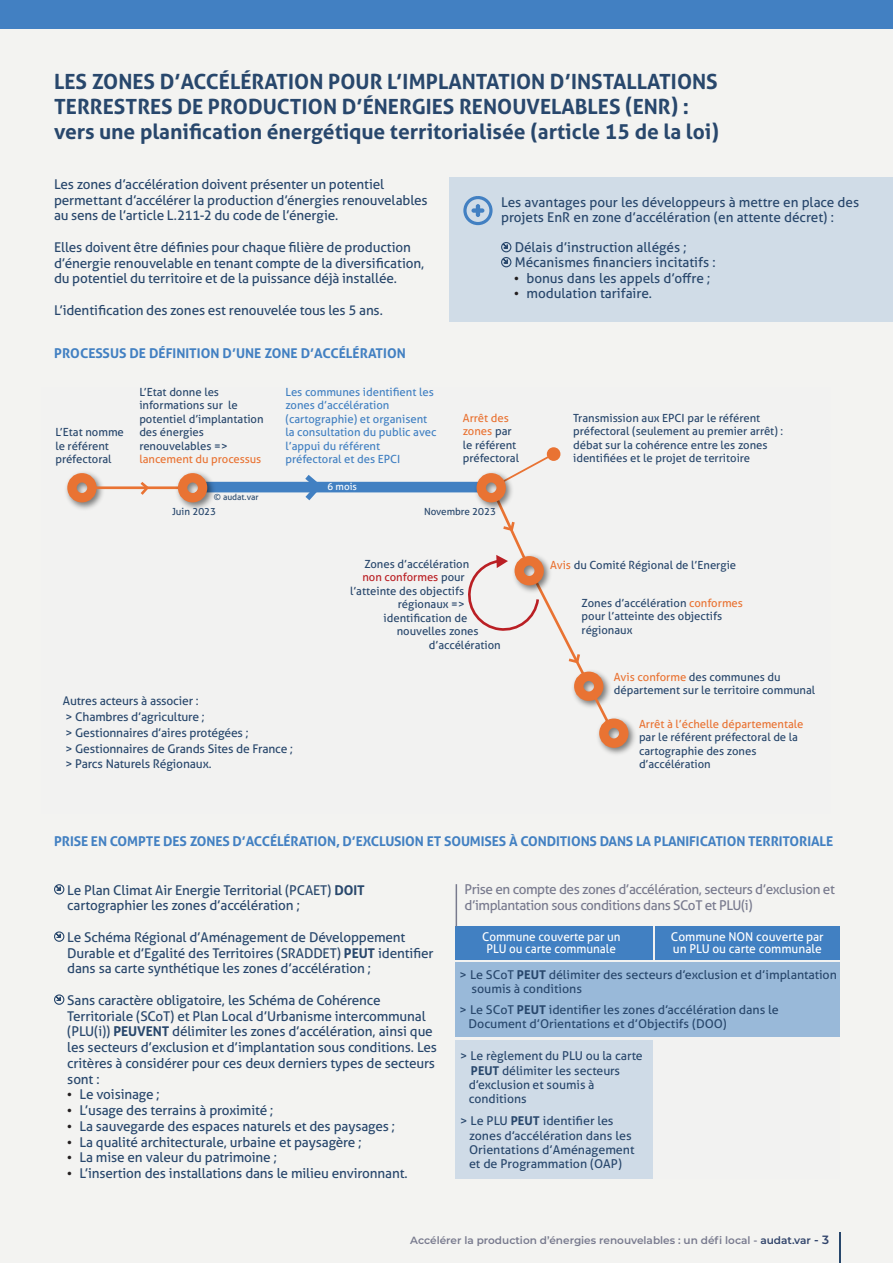
<style>
.page{position:relative;width:893px;height:1263px;background:#fff}
.page>*{position:absolute;margin:0;border:0;box-sizing:border-box;transform-origin:0 0}
.Texte_titres{font:700 21px/25.2px "Aller";color:#28476c}
._2_-_Liste_positif{font:13.5px/15.8px "Aller";letter-spacing:-.01em;color:#28476c}
._2_-_Liste_positif-2{font:700 13.5px "Aller";letter-spacing:-.01em;color:#4280c2}
._2_-_Liste_positif-3{font:13.5px/15.8px "Aller";letter-spacing:-.03em;color:#787a8e}
.t1{font:12.15px/14.4px "Aller";color:#28476c}
.t2{font:12.15px/12.1px "Aller";color:#fff}
.t3{font:12.15px/12.1px "Aller";color:#fff;text-align:center;scale:.96 1}
._2_-_Liste_positif-4{font:12px "Aller";letter-spacing:-.01em;color:#28476c}
.t4{font:11.25px/13.5px "Aller";color:#28476c}
.t5{font:11.25px/13.5px "Aller";color:#4180c2}
.t6{font:11.25px "Aller";color:#e97333}
.t7{font:11.25px "Aller";color:#ba1f24}
.t8{font:600 10.5px "Montserrat";color:#787a8e}
.t9{font:9.9px "Aller";color:#28476c}
.t10{font:9.9px "Aller";color:#fff}
.t11{font:8.4px "Aller";color:#25476c}
.s1{color:#231f20}
.s2{color:#e97333}
.s3{color:#28476c}
.s4{font-weight:700}
.s5{color:#30436a}
.s6{font-size:12px;color:#30436a}
</style>
<div class="page">
<div style="left:0;top:0;width:893px;height:30px;background:#4280c2"></div>
<div style="left:0;top:30px;width:893px;height:1233px;background:#f3f3f1"></div>
<img style="left:66px;top:472px;width:41px;height:37px">
<div style="left:67px;top:473px;width:30px;height:29px;border:9px solid #e97333;border-radius:50%"></div>
<hr style="left:92px;top:486px;width:91px;height:3px;background:#e97333">
<div style="left:203px;top:482px;width:278px;height:10px;background:#4180c2"></div>
<img style="left:173px;top:472px;width:45px;height:37px">
<div style="left:178px;top:473px;width:29px;height:29px;border:9px solid #e97333;border-radius:50%"></div>
<div style="left:547px;top:447px;width:13px;height:14px;background:#e97333;border-radius:50%"></div>
<img style="left:598px;top:718px;width:37px;height:36px">
<div style="left:599px;top:718px;width:29px;height:30px;border:9px solid #e97333;border-radius:50%"></div>
<svg style="left:138px;top:482px;width:13px;height:13px"></svg>
<svg style="left:467px;top:451px;width:147px;height:280px"></svg>
<svg style="left:300px;top:475px;width:26px;height:26px"></svg>
<div style="left:54px;top:884px;width:10px;height:10px;border:1px solid #28476c;border-radius:50%"></div>
<svg style="left:55px;top:885px;width:6px;height:6px"></svg>
<div style="left:54px;top:931px;width:10px;height:11px;border:1px solid #28476c;border-radius:50%"></div>
<svg style="left:55px;top:932px;width:6px;height:6px"></svg>
<div style="left:54px;top:994px;width:10px;height:11px;border:1px solid #28476c;border-radius:50%"></div>
<svg style="left:55px;top:995px;width:6px;height:6px"></svg>
<div style="left:449px;top:177px;width:444px;height:145px;background:#d0dce7"></div>
<div style="left:501px;top:242px;width:10px;height:10px;border:1px solid #28476c;border-radius:50%"></div>
<svg style="left:502px;top:243px;width:6px;height:6px"></svg>
<div style="left:501px;top:257px;width:10px;height:10px;border:1px solid #28476c;border-radius:50%"></div>
<svg style="left:502px;top:258px;width:6px;height:6px"></svg>
<div style="left:655px;top:926px;width:185px;height:34px;background:#4180c2"></div>
<div style="left:456px;top:927px;width:196px;height:33px;background:#4180c2"></div>
<div style="left:456px;top:962px;width:384px;height:75px;background:#99b9d9"></div>
<div style="left:456px;top:1040px;width:196px;height:138px;background:#cfdbe7"></div>
<hr style="left:456px;top:884px;width:1px;height:42px;background:#787a8e">
<div style="left:463px;top:196px;width:30px;height:29px;border:3px solid #4280c2;border-radius:50%"></div>
<svg style="left:471px;top:204px;width:13px;height:13px"></svg>
<hr style="left:839px;top:1232px;width:1px;height:31px;background:#28476c">
<p class="Texte_titres" style="left:54px;top:68px;width:665px">LES ZONES D’ACCÉLÉRATION POUR L’IMPLANTATION D’INSTALLATIONS<br>TERRESTRES DE PRODUCTION D’ÉNERGIES RENOUVELABLES (ENR) :</p>
<p class="Texte_titres" style="left:54px;top:119px;width:666px">vers une planification énergétique territorialisée (article 15 de la loi)</p>
<p class="_2_-_Liste_positif" style="left:54px;top:176px;width:375px">Les zones d’accélération doivent présenter un potentiel permettant d’accélérer la production d’énergies renouvelables au sens de l’article L.211-2 du code de l’énergie.</p>
<p class="_2_-_Liste_positif" style="left:54px;top:239px;width:372px">Elles doivent être définies pour chaque filière de production d’énergie renouvelable en tenant compte de la diversification, du potentiel du territoire et de la puissance déjà installée.</p>
<p class="_2_-_Liste_positif" style="left:54px;top:302px;width:331px">L’identification des zones est renouvelée tous les 5 ans.</p>
<p class="_2_-_Liste_positif-2" style="left:54px;top:345px;width:353px">PROCESSUS DE DÉFINITION D’UNE ZONE D’ACCÉLÉRATION</p>
<p class="t4" style="left:55px;top:425px;width:70px">L’Etat nomme le référent préfectoral</p>
<p class="t4" style="left:139px;top:385px;width:126px">L’Etat donne les informations sur le potentiel d’implantation des énergies renouvelables =&gt;</p>
<p class="t6" style="left:139px;top:452px;width:124px">lancement du processus</p>
<p class="t5" style="left:285px;top:385px;width:152px">Les communes identifient les zones d’accélération (cartographie) et organisent la consultation du public avec l’appui du référent préfectoral et des EPCI</p>
<p class="t10" style="left:327px;top:480px;width:31px">6 mois</p>
<p class="_2_-_Liste_positif" style="left:501px;top:195px;width:360px;line-height:15px">Les avantages pour les développeurs à mettre en place des projets EnR en zone d’accélération (en attente décret) :</p>
<p class="_2_-_Liste_positif" style="left:515px;top:240px;width:173px">Délais d’instruction allégés ;</p>
<p class="_2_-_Liste_positif" style="left:515px;top:255px;width:202px">Mécanismes financiers incitatifs :</p>
<p class="_2_-_Liste_positif" style="left:514px;top:270px;width:198px"><span class="s1">•</span> bonus dans les appels d’offre ;</p>
<p class="_2_-_Liste_positif" style="left:514px;top:285px;width:140px"><span class="s1">•</span> modulation tarifaire.</p>
<p class="t4" style="left:463px;top:411px;width:58px"><span class="s2">Arrêt des zones</span> par le référent préfectoral</p>
<p class="t4" style="left:573px;top:411px;width:212px">Transmission aux EPCI par le référent préfectoral (seulement au premier arrêt) : débat sur la cohérence entre les zones identifiées et le projet de territoire</p>
<p class="t11" style="left:214px;top:492px;width:46px">© audat.var</p>
<p class="t9" style="left:172px;top:505px;width:46px">Juin 2023</p>
<p class="t9" style="left:424px;top:505px;width:73px">Novembre 2023</p>
<p class="_2_-_Liste_positif-4" style="left:63px;top:693px;width:138px">Autres acteurs à associer :</p>
<p class="_2_-_Liste_positif-4" style="left:65px;top:709px;width:141px">&gt; Chambres d’agriculture ;</p>
<p class="_2_-_Liste_positif-4" style="left:65px;top:725px;width:185px">&gt; Gestionnaires d’aires protégées ;</p>
<p class="_2_-_Liste_positif-4" style="left:65px;top:741px;width:229px">&gt; Gestionnaires de Grands Sites de France ;</p>
<p class="_2_-_Liste_positif-4" style="left:65px;top:756px;width:148px">&gt; Parcs Naturels Régionaux.</p>
<p class="t4" style="left:364px;top:557px;width:106px">Zones d’accélération</p>
<p class="t7" style="left:362px;top:570px;width:104px">non conformes <span class="s3">pour</span></p>
<p class="t4" style="left:350px;top:584px;width:116px">l’atteinte des objectifs</p>
<p class="t4" style="left:398px;top:597px;width:68px">régionaux =&gt;</p>
<p class="t4" style="left:384px;top:611px;width:85px">identification de</p>
<p class="t4" style="left:397px;top:624px;width:83px">nouvelles zones</p>
<p class="t4" style="left:429px;top:638px;width:73px">d’accélération</p>
<p class="t4" style="left:550px;top:558px;width:188px"><span class="s2">Avis</span> du Comité Régional de l’Energie</p>
<p class="t4" style="left:582px;top:596px;width:163px">Zones d’accélération <span class="s2">conformes </span>pour l’atteinte des objectifs régionaux</p>
<p class="t4" style="left:614px;top:670px;width:203px"><span class="s2">Avis conforme</span> des communes du département sur le territoire communal</p>
<p class="t6" style="left:639px;top:717px;width:166px">Arrêt à l’échelle départementale</p>
<p class="t4" style="left:639px;top:730px;width:161px">par le référent préfectoral de la cartographie des zones d’accélération</p>
<p class="_2_-_Liste_positif-2" style="left:54px;top:833px;width:780px">PRISE EN COMPTE DES ZONES D’ACCÉLÉRATION, D’EXCLUSION ET SOUMISES À CONDITIONS DANS LA PLANIFICATION TERRITORIALE</p>
<p class="_2_-_Liste_positif" style="left:67px;top:882px;width:299px">Le Plan Climat Air Energie Territorial (PCAET) <span class="s4">DOIT </span>cartographier les zones d’accélération ;</p>
<p class="_2_-_Liste_positif" style="left:67px;top:929px;width:368px">Le Schéma Régional d’Aménagement de Développement<br>Durable et d’Egalité des Territoires (SRADDET) <span class="s4">PEUT</span> identifier dans sa carte synthétique les zones d’accélération ;</p>
<p class="_2_-_Liste_positif" style="left:67px;top:992px;width:371px">Sans caractère obligatoire, les Schéma de Cohérence Territoriale (SCoT) et Plan Local d’Urbanisme intercommunal (PLU(i)) <span class="s4">PEUVENT</span> délimiter les zones d’accélération, ainsi que les secteurs d’exclusion et d’implantation sous conditions. Les critères à considérer pour ces deux derniers types de secteurs sont :</p>
<p class="_2_-_Liste_positif" style="left:67px;top:1086px;width:95px"><span class="s1">•</span> Le voisinage ;</p>
<p class="_2_-_Liste_positif" style="left:67px;top:1102px;width:208px"><span class="s1">•</span> L’usage des terrains à proximité ;</p>
<p class="_2_-_Liste_positif" style="left:67px;top:1118px;width:330px"><span class="s1">•</span> La sauvegarde des espaces naturels et des paysages ;</p>
<p class="_2_-_Liste_positif" style="left:67px;top:1134px;width:296px"><span class="s1">•</span> La qualité architecturale, urbaine et paysagère ;</p>
<p class="_2_-_Liste_positif" style="left:67px;top:1149px;width:212px"><span class="s1">•</span> La mise en valeur du patrimoine ;</p>
<p class="_2_-_Liste_positif" style="left:67px;top:1165px;width:342px"><span class="s1">•</span> L’insertion des installations dans le milieu environnant.</p>
<p class="_2_-_Liste_positif-3" style="left:465px;top:881px;width:372px">Prise en compte des zones d’accélération, secteurs d’exclusion et d’implantation sous conditions dans SCoT et PLU(i)</p>
<p class="t3" style="left:482px;top:930px;width:146px">Commune couverte par un<br>PLU ou carte communale</p>
<p class="t1" style="left:471px;top:968px;width:367px;line-height:13.6px;text-indent:-12px">&gt; Le SCoT <span class="s4">PEUT</span> délimiter des secteurs d’exclusion et d’implantation soumis à conditions</p>
<p class="t1" style="left:468px;top:1003px;width:312px;line-height:13.6px;text-indent:-9px">&gt; Le SCoT <span class="s4">PEUT</span> identifier les zones d’accélération dans le<br>Document d’Orientations et d’Objectifs (DOO)</p>
<p class="t1" style="left:469px;top:1049px;width:175px;text-indent:-9px">&gt; Le règlement du PLU ou la carte<br><span class="s4">PEUT</span> délimiter les secteurs d’exclusion et soumis à conditions</p>
<p class="t1" style="left:469px;top:1113px;width:167px;text-indent:-9px">&gt; Le PLU <span class="s4">PEUT</span> identifier les zones d’accélération dans les<br>Orientations d’Aménagement et de Programmation (OAP)</p>
<p class="t2" style="left:671px;top:930px;width:154px">Commune NON couverte par un PLU ou carte communale</p>
<p class="t8" style="left:410px;top:1233px;width:420px">Accélérer la production d’énergies renouvelables : un défi local - <span class="s5">audat.var</span> <span class="s6">- 3</span></p>
</div>
